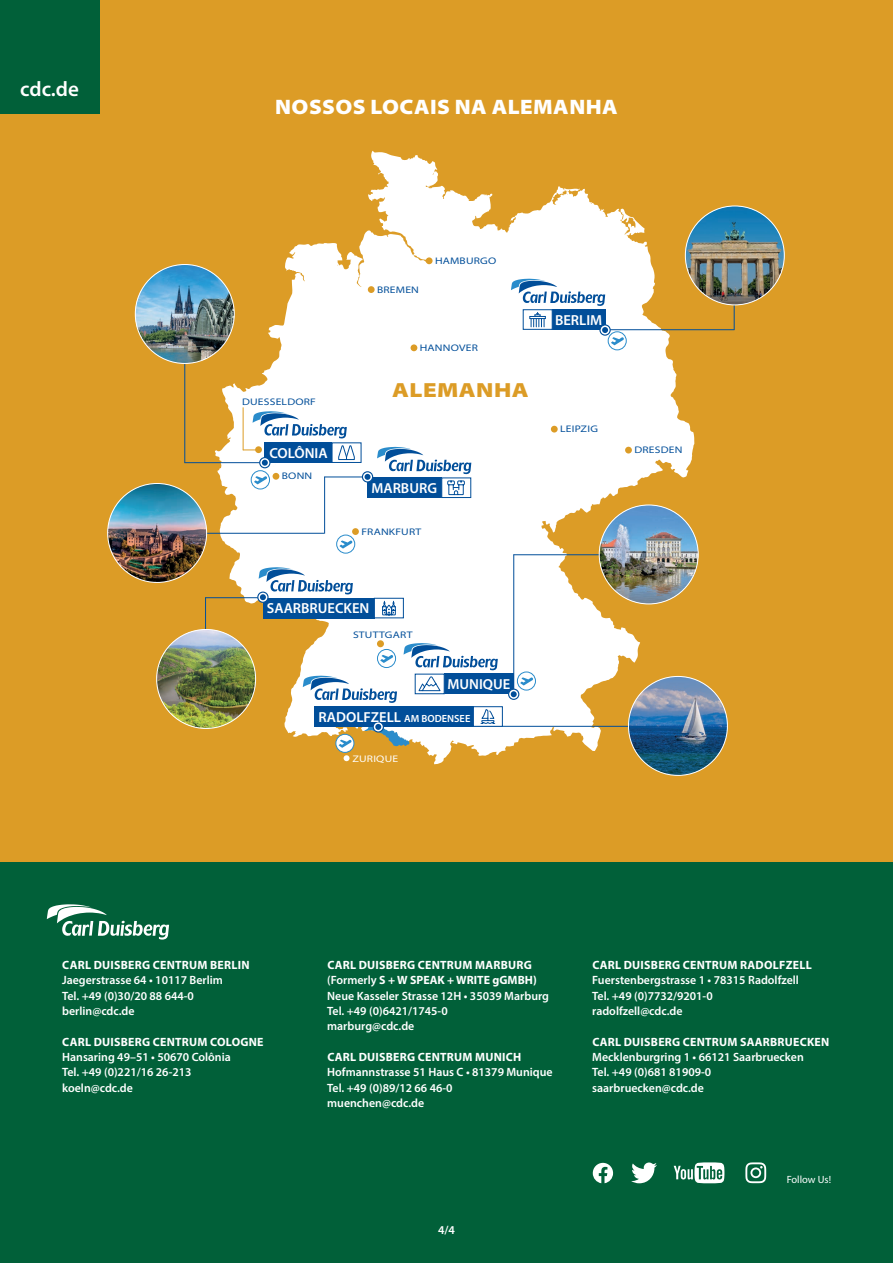
<style>
.page{position:relative;width:893px;height:1263px;background:#fff}
.page>*{position:absolute;margin:0;border:0;box-sizing:border-box;transform-origin:0 0}
.t1{font:900 semi-expanded 21px "Myriad Pro";letter-spacing:.02em;color:#fff}
.t2{font:600 21px "Myriad Pro";color:#fff}
.t3{font:900 semi-expanded 20.55px "Myriad Pro";letter-spacing:.02em;color:#dc9c26;scale:1.11 1}
.t4{font:600 14.55px "Myriad Pro";color:#fff}
.t5{font:600 12px "Myriad Pro";color:#fff}
.t6{font:700 12px "Myriad Pro";letter-spacing:.02em;color:#fff}
.t7{font:700 12px "Myriad Pro";color:#fff}
.t8{font:10.5px "Myriad Pro";letter-spacing:-.005em;color:#fff}
.t9{font:semi-expanded 9.6px "Myriad Pro";letter-spacing:.02em;color:#014e99;scale:1.11 1}
.t10{font:semi-expanded 9.6px "Myriad Pro";letter-spacing:.02em;color:#fff;scale:1.11 1}
.s1{font-size:10.35px}
.s2{font-weight:600}
</style>
<div class="page">
<div style="left:0;top:0;width:893px;height:1234px;background:#dc9c26"></div>
<svg style="left:214px;top:151px;width:480px;height:613px;fill:#fff"></svg>
<div style="left:267px;top:459px;width:8px;height:8px;border:1px solid #fff;border-radius:50%"></div>
<div style="left:268px;top:459px;width:8px;height:8px;border:1px solid #fff;border-radius:50%"></div>
<div style="left:273px;top:473px;width:6px;height:7px;background:#dc9c26;border-radius:50%"></div>
<hr style="left:243px;top:407px;width:1px;height:43px;background:#dc9c26">
<div style="left:377px;top:640px;width:7px;height:7px;background:#dc9c26;border-radius:50%"></div>
<svg style="left:337px;top:535px;width:18px;height:18px"></svg>
<div style="left:336px;top:535px;width:19px;height:18px;border:1px solid #2a8ccb;border-radius:50%"></div>
<svg style="left:339px;top:540px;width:13px;height:8px"></svg>
<svg style="left:377px;top:649px;width:19px;height:18px"></svg>
<div style="left:377px;top:649px;width:19px;height:19px;border:1px solid #2a8ccb;border-radius:50%"></div>
<svg style="left:380px;top:655px;width:13px;height:8px"></svg>
<svg style="left:251px;top:471px;width:18px;height:18px"></svg>
<div style="left:251px;top:470px;width:19px;height:19px;border:1px solid #2a8ccb;border-radius:50%"></div>
<svg style="left:254px;top:476px;width:13px;height:8px"></svg>
<svg style="left:608px;top:332px;width:18px;height:18px"></svg>
<div style="left:608px;top:331px;width:19px;height:19px;border:1px solid #2a8ccb;border-radius:50%"></div>
<svg style="left:517px;top:672px;width:18px;height:18px"></svg>
<div style="left:517px;top:672px;width:19px;height:18px;border:1px solid #2a8ccb;border-radius:50%"></div>
<svg style="left:520px;top:677px;width:13px;height:8px"></svg>
<div style="left:352px;top:528px;width:7px;height:7px;background:#dc9c26;border-radius:50%"></div>
<hr style="left:184px;top:362px;width:1px;height:101px;background:#014e99">
<img style="left:135px;top:264px;width:99px;height:99px;border-radius:49px">
<hr style="left:184px;top:462px;width:82px;height:1px;background:#014e99">
<div style="left:332px;top:442px;width:29px;height:21px;background:#fff"></div>
<div style="left:260px;top:458px;width:10px;height:10px;background:#2567a7;border-radius:50%"></div>
<div style="left:259px;top:457px;width:11px;height:11px;border:1px solid #014e99;border-radius:50%"></div>
<svg style="left:243px;top:411px;width:112px;height:55px;background:#a0bcd7"></svg>
<div style="left:625px;top:447px;width:7px;height:6px;background:#dc9c26;border-radius:50%"></div>
<div style="left:551px;top:426px;width:7px;height:6px;background:#dc9c26;border-radius:50%"></div>
<div style="left:411px;top:344px;width:6px;height:7px;background:#dc9c26;border-radius:50%"></div>
<div style="left:368px;top:286px;width:7px;height:7px;background:#dc9c26;border-radius:50%"></div>
<div style="left:426px;top:257px;width:7px;height:7px;background:#dc9c26;border-radius:50%"></div>
<svg style="left:511px;top:279px;width:94px;height:27px;background:#bad0e4"></svg>
<div style="left:552px;top:309px;width:53px;height:21px;background:#014e99"></div>
<svg style="left:600px;top:325px;width:10px;height:10px"></svg>
<div style="left:599px;top:324px;width:12px;height:12px;border:1px solid #014e99;border-radius:50%"></div>
<svg style="left:602px;top:327px;width:22px;height:18px"></svg>
<div style="left:523px;top:309px;width:30px;height:21px;background:#fff;border:1px solid #014e99"></div>
<div style="left:529px;top:316px;width:17px;height:3px;border:1px solid #014e99"></div>
<svg style="left:531px;top:312px;width:14px;height:15px"></svg>
<svg style="left:344px;top:755px;width:6px;height:6px"></svg>
<svg style="left:336px;top:734px;width:18px;height:18px"></svg>
<div style="left:336px;top:734px;width:18px;height:19px;border:1px solid #2a8ccb;border-radius:50%"></div>
<svg style="left:339px;top:740px;width:12px;height:8px"></svg>
<hr style="left:734px;top:282px;width:1px;height:48px;background:#014e99">
<img style="left:685px;top:206px;width:99px;height:99px;border-radius:49px">
<hr style="left:610px;top:329px;width:124px;height:1px;background:#014e99">
<hr style="left:513px;top:554px;width:1px;height:141px;background:#014e99">
<hr style="left:513px;top:554px;width:101px;height:1px;background:#014e99">
<hr style="left:378px;top:726px;width:327px;height:1px;background:#014e99">
<img style="left:599px;top:505px;width:99px;height:99px;border-radius:49px">
<div style="left:444px;top:674px;width:70px;height:20px;background:#014e99"></div>
<div style="left:509px;top:689px;width:10px;height:10px;background:#306fac;border-radius:50%"></div>
<div style="left:508px;top:689px;width:11px;height:11px;border:1px solid #014e99;border-radius:50%"></div>
<svg style="left:510px;top:691px;width:7px;height:7px"></svg>
<svg style="left:415px;top:692px;width:30px;height:2px"></svg>
<svg style="left:404px;top:643px;width:94px;height:49px"></svg>
<svg style="left:303px;top:676px;width:94px;height:27px;background:#bad0e4"></svg>
<div style="left:314px;top:706px;width:160px;height:21px;background:#014e99"></div>
<svg style="left:364px;top:722px;width:45px;height:24px"></svg>
<div style="left:473px;top:706px;width:30px;height:21px;background:#fff;border:1px solid #014e99"></div>
<svg style="left:480px;top:709px;width:16px;height:15px"></svg>
<hr style="left:324px;top:477px;width:1px;height:57px;background:#014e99">
<hr style="left:324px;top:477px;width:43px;height:1px;background:#014e99">
<hr style="left:202px;top:533px;width:122px;height:1px;background:#014e99">
<svg style="left:377px;top:447px;width:94px;height:27px;background:#bad0e4"></svg>
<div style="left:367px;top:477px;width:75px;height:21px;background:#014e99"></div>
<svg style="left:362px;top:472px;width:11px;height:10px"></svg>
<div style="left:362px;top:471px;width:11px;height:11px;border:1px solid #014e99;border-radius:50%"></div>
<svg style="left:365px;top:474px;width:5px;height:6px"></svg>
<div style="left:441px;top:477px;width:30px;height:21px;background:#fff;border:1px solid #014e99"></div>
<svg style="left:447px;top:480px;width:18px;height:15px"></svg>
<img style="left:108px;top:483px;width:99px;height:99px;border-radius:49px">
<img style="left:628px;top:676px;width:99px;height:99px;border-radius:49px">
<div style="left:263px;top:598px;width:112px;height:20px;background:#014e99"></div>
<div style="left:374px;top:598px;width:30px;height:20px;background:#fff;border:1px solid #014e99"></div>
<hr style="left:205px;top:597px;width:1px;height:50px;background:#014e99">
<hr style="left:205px;top:597px;width:58px;height:1px;background:#014e99">
<div style="left:257px;top:591px;width:12px;height:12px;border:1px solid #014e99;border-radius:50%"></div>
<svg style="left:259px;top:567px;width:94px;height:33px;background:#b5cce2"></svg>
<img style="left:157px;top:629px;width:99px;height:99px;border-radius:49px">
<svg style="left:382px;top:600px;width:14px;height:16px"></svg>
<div style="left:0;top:862px;width:893px;height:401px;background:#016039"></div>
<svg style="left:631px;top:1162px;width:26px;height:21px"></svg>
<svg style="left:674px;top:1162px;width:50px;height:21px"></svg>
<svg style="left:745px;top:1162px;width:21px;height:21px"></svg>
<svg style="left:47px;top:904px;width:122px;height:35px"></svg>
<div style="left:0;top:0;width:99px;height:114px;background:#016039"></div>
<svg style="left:593px;top:1163px;width:20px;height:20px"></svg>
<p class="t2" style="left:20px;top:75px;width:60px">cdc.de</p>
<p class="t1" style="left:275px;top:93px;width:344px">NOSSOS LOCAIS NA ALEMANHA</p>
<p class="t9" style="left:242px;top:395px;width:68px">DUESSELDORF</p>
<p class="t9" style="left:377px;top:284px;width:39px">BREMEN</p>
<p class="t9" style="left:435px;top:255px;width:57px">HAMBURGO</p>
<p class="t9" style="left:420px;top:342px;width:54px">HANNOVER</p>
<p class="t3" style="left:392px;top:376px;width:125px">ALEMANHA</p>
<p class="t4" style="left:555px;top:311px;width:49px">BERLIM</p>
<p class="t9" style="left:560px;top:423px;width:36px">LEIPZIG</p>
<p class="t4" style="left:269px;top:444px;width:60px">COLÔNIA</p>
<p class="t9" style="left:634px;top:444px;width:45px">DRESDEN</p>
<p class="t9" style="left:282px;top:470px;width:29px">BONN</p>
<p class="t4" style="left:371px;top:479px;width:67px">MARBURG</p>
<p class="t9" style="left:361px;top:526px;width:56px">FRANKFURT</p>
<p class="t4" style="left:267px;top:599px;width:104px">SAARBRUECKEN</p>
<p class="t9" style="left:353px;top:628px;width:55px">STUTTGART</p>
<p class="t4" style="left:447px;top:675px;width:64px">MUNIQUE</p>
<p class="t4" style="left:319px;top:708px;width:153px">RADOLFZELL <span class="s1">AM BODENSEE</span></p>
<p class="t10" style="left:352px;top:752px;width:43px">ZURIQUE</p>
<p class="t6" style="left:62px;top:957px;width:189px">CARL DUISBERG CENTRUM BERLIN</p>
<p class="t5" style="left:62px;top:973px;width:162px">Jaegerstrasse 64 • 10117 Berlim</p>
<p class="t5" style="left:62px;top:988px;width:133px">Tel. +49 (0)30/20 88 644-0</p>
<p class="t5" style="left:62px;top:1003px;width:74px">berlin@cdc.de</p>
<p class="t6" style="left:62px;top:1034px;width:203px">CARL DUISBERG CENTRUM COLOGNE</p>
<p class="t5" style="left:62px;top:1049px;width:170px">Hansaring 49–51 • 50670 Colônia</p>
<p class="t5" style="left:62px;top:1064px;width:131px">Tel. +49 (0)221/16 26-213</p>
<p class="t5" style="left:62px;top:1080px;width:72px">koeln@cdc.de</p>
<p class="t6" style="left:327px;top:957px;width:206px">CARL DUISBERG CENTRUM MARBURG</p>
<p class="t7" style="left:327px;top:972px;width:211px"><span class="s2">(Formerly</span> S + W SPEAK + WRITE gGMBH)</p>
<p class="t5" style="left:327px;top:988px;width:223px">Neue Kasseler Strasse 12H • 35039 Marburg</p>
<p class="t5" style="left:327px;top:1003px;width:122px">Tel. +49 (0)6421/1745-0</p>
<p class="t5" style="left:327px;top:1019px;width:89px">marburg@cdc.de</p>
<p class="t6" style="left:327px;top:1049px;width:196px">CARL DUISBERG CENTRUM MUNICH</p>
<p class="t5" style="left:327px;top:1064px;width:227px">Hofmannstrasse 51 Haus C • 81379 Munique</p>
<p class="t5" style="left:327px;top:1080px;width:127px">Tel. +49 (0)89/12 66 46-0</p>
<p class="t5" style="left:327px;top:1095px;width:98px">muenchen@cdc.de</p>
<p class="t5" style="left:438px;top:1222px;width:18px">4/4</p>
<p class="t6" style="left:592px;top:957px;width:221px">CARL DUISBERG CENTRUM RADOLFZELL</p>
<p class="t5" style="left:592px;top:973px;width:208px">Fuerstenbergstrasse 1 • 78315 Radolfzell</p>
<p class="t5" style="left:592px;top:988px;width:122px">Tel. +49 (0)7732/9201-0</p>
<p class="t5" style="left:592px;top:1003px;width:92px">radolfzell@cdc.de</p>
<p class="t6" style="left:592px;top:1034px;width:239px">CARL DUISBERG CENTRUM SAARBRUECKEN</p>
<p class="t5" style="left:592px;top:1049px;width:213px">Mecklenburgring 1 • 66121 Saarbruecken</p>
<p class="t5" style="left:592px;top:1064px;width:120px">Tel. +49 (0)681 81909-0</p>
<p class="t5" style="left:592px;top:1080px;width:113px">saarbruecken@cdc.de</p>
<p class="t8" style="left:787px;top:1173px;width:46px">Follow Us!</p>
</div>
